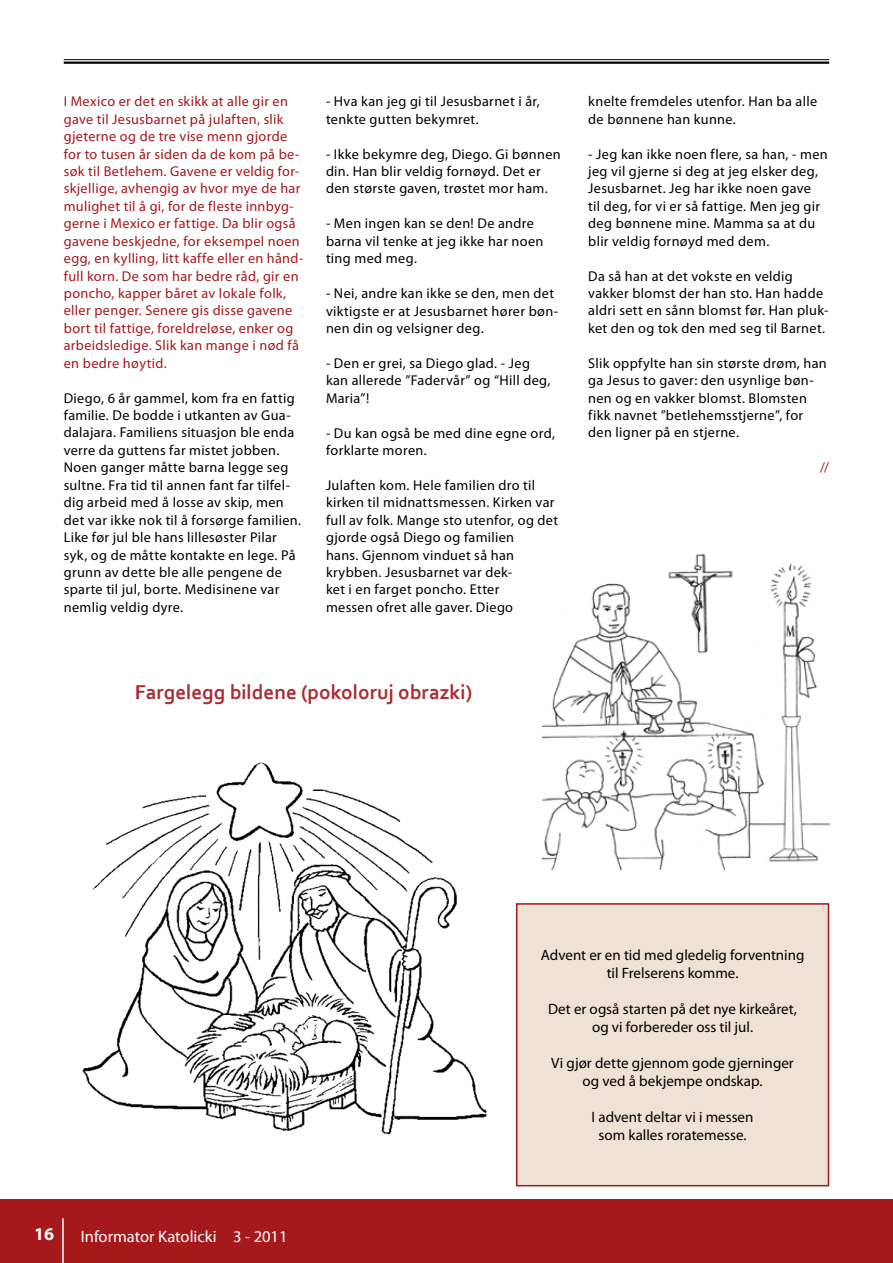
<style>
.page{position:relative;width:893px;height:1263px;background:#fff}
.page>*{position:absolute;margin:0;border:0;box-sizing:border-box;transform-origin:0 0}
.t1{font:700 21px "Corbel";color:#a92c31}
.t2{font:700 18px "Myriad Pro";color:#fff}
.t3{font:16.5px "Myriad Pro";color:#fff}
.t4{font:15px/18px "Myriad Pro";color:#000;text-align:center}
.t5{font:14.25px/17.4px "Myriad Pro";letter-spacing:.025em;color:#000}
.t6{font:14.25px/17.4px "Myriad Pro";letter-spacing:.025em;color:#a5181c}
</style>
<div class="page">
<div style="left:0;top:1199px;width:893px;height:64px;background:#a5181c"></div>
<div style="left:517px;top:904px;width:311px;height:282px;background:#ede2d3"></div>
<div style="left:516px;top:903px;width:313px;height:283px;border:2px solid #a5181c"></div>
<img style="left:82px;top:762px;width:405px;height:373px">
<img style="left:542px;top:553px;width:287px;height:317px">
<hr style="left:62px;top:1218px;width:2px;height:45px;background:#fff">
<hr style="left:64px;top:59px;width:765px;height:1px;background:#000">
<hr style="left:64px;top:62px;width:765px;height:2px;background:#000">
<p class="t6" style="left:64px;top:93px;width:241px">I Mexico er det en skikk at alle gir en gave til Jesusbarnet på julaften, slik gjeterne og de tre vise menn gjorde for to tusen år siden da de kom på be&shy;søk til Betlehem. Gavene er veldig for&shy;skjellige, avhengig av hvor mye de har mulighet til å gi, for de fleste innbyg&shy;gerne i Mexico er fattige. Da blir også gavene beskjedne, for eksempel noen egg, en kylling, litt kaffe eller en hånd&shy;full korn. De som har bedre råd, gir en poncho, kapper båret av lokale folk, eller penger. Senere gis disse gavene bort til fattige, foreldreløse, enker og arbeidsledige. Slik kan mange i nød få en bedre høytid.</p>
<p class="t5" style="left:64px;top:389px;width:239px">Diego, 6 år gammel, kom fra en fattig familie. De bodde i utkanten av Gua&shy;dalajara. Familiens situasjon ble enda verre da guttens far mistet jobben.<br>Noen ganger måtte barna legge seg sultne. Fra tid til annen fant far tilfel&shy;dig arbeid med å losse av skip, men det var ikke nok til å forsørge familien.<br>Like før jul ble hans lillesøster Pilar syk, og de måtte kontakte en lege. På grunn av dette ble alle pengene de sparte til jul, borte. Medisinene var nemlig veldig dyre.</p>
<p class="t5" style="left:326px;top:93px;width:215px">- Hva kan jeg gi til Jesusbarnet i år, tenkte gutten bekymret.</p>
<p class="t5" style="left:326px;top:145px;width:236px">- Ikke bekymre deg, Diego. Gi bønnen din. Han blir veldig fornøyd. Det er den største gaven, trøstet mor ham.</p>
<p class="t5" style="left:326px;top:215px;width:219px">- Men ingen kan se den! De andre barna vil tenke at jeg ikke har noen ting med meg.</p>
<p class="t5" style="left:326px;top:284px;width:234px">- Nei, andre kan ikke se den, men det viktigste er at Jesusbarnet hører bøn&shy;nen din og velsigner deg.</p>
<p class="t5" style="left:326px;top:354px;width:226px">- Den er grei, sa Diego glad. - Jeg kan allerede ”Fadervår” og “Hill deg,<br>Maria”!</p>
<p class="t5" style="left:326px;top:424px;width:231px">- Du kan også be med dine egne ord, forklarte moren.</p>
<p class="t5" style="left:326px;top:476px;width:234px">Julaften kom. Hele familien dro til kirken til midnattsmessen. Kirken var full av folk. Mange sto utenfor, og det gjorde også Diego og familien<br>hans. Gjennom vinduet så han krybben. Jesusbarnet var dek-<br>ket i en farget poncho. Etter<br>messen ofret alle gaver. Diego</p>
<h1 class="t1" style="left:135px;top:679px;width:339px">Fargelegg bildene (pokoloruj obrazki)</h1>
<p class="t5" style="left:588px;top:93px;width:230px">knelte fremdeles utenfor. Han ba alle de bønnene han kunne.</p>
<p class="t5" style="left:588px;top:145px;width:241px">- Jeg kan ikke noen flere, sa han, - men jeg vil gjerne si deg at jeg elsker deg, Jesusbarnet. Jeg har ikke noen gave<br>til deg, for vi er så fattige. Men jeg gir deg bønnene mine. Mamma sa at du blir veldig fornøyd med dem.</p>
<p class="t5" style="left:588px;top:267px;width:242px">Da så han at det vokste en veldig vakker blomst der han sto. Han hadde aldri sett en sånn blomst før. Han pluk&shy;ket den og tok den med seg til Barnet.</p>
<p class="t5" style="left:588px;top:354px;width:240px">Slik oppfylte han sin største drøm, han ga Jesus to gaver: den usynlige bøn&shy;nen og en vakker blomst. Blomsten fikk navnet ”betlehemsstjerne”, for den ligner på en stjerne.</p>
<p class="t6" style="left:820px;top:459px;width:11px">//</p>
<p class="t2" style="left:34px;top:1222px;width:21px">16</p>
<p class="t3" style="left:81px;top:1226px;width:208px">Informator Katolicki 3 - 2011</p>
<p class="t4" style="left:541px;top:946px;width:265px">Advent er en tid med gledelig forventning til Frelserens komme.</p>
<p class="t4" style="left:548px;top:1000px;width:250px">Det er også starten på det nye kirkeåret, og vi forbereder oss til jul.</p>
<p class="t4" style="left:551px;top:1054px;width:244px">Vi gjør dette gjennom gode gjerninger og ved å bekjempe ondskap.</p>
<p class="t4" style="left:592px;top:1108px;width:163px">I advent deltar vi i messen som kalles roratemesse.</p>
</div>
